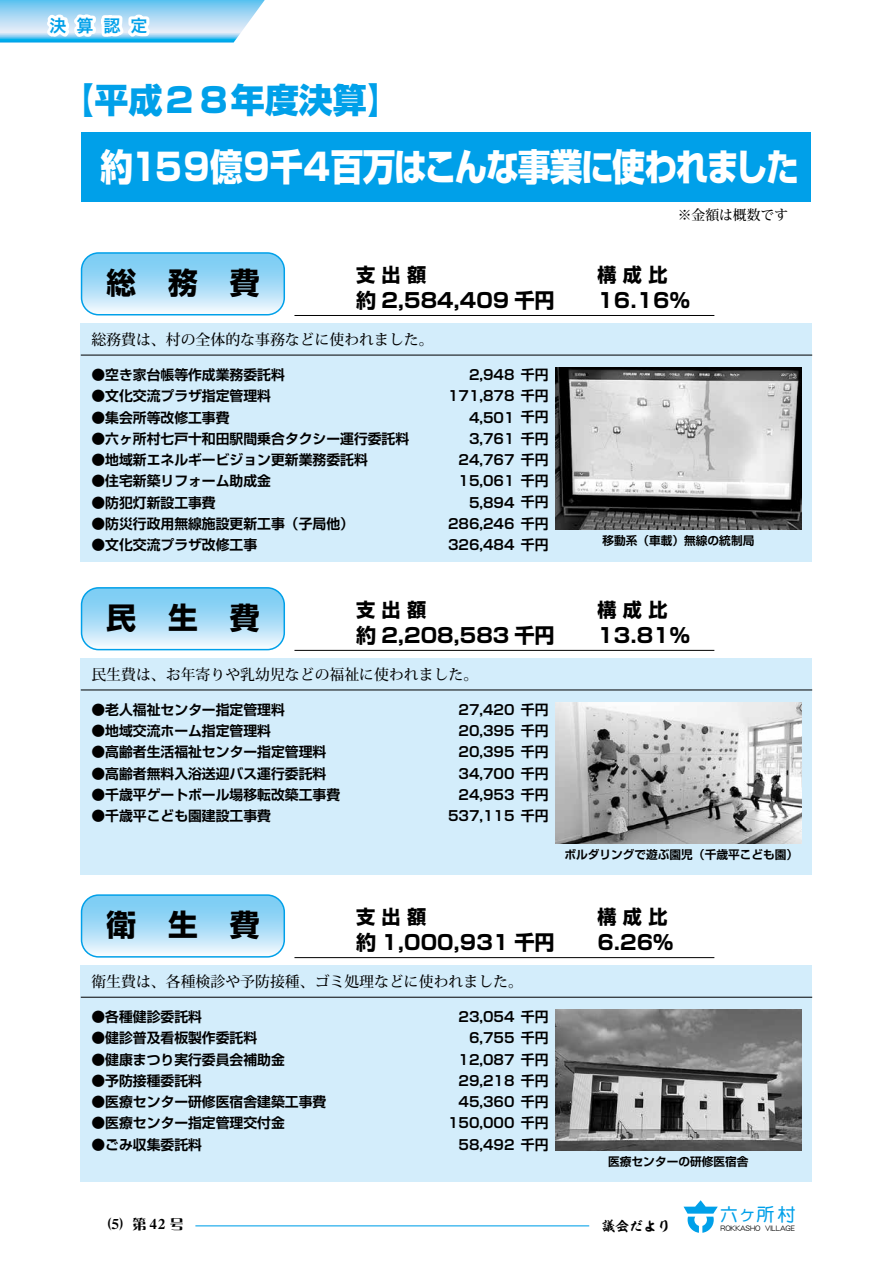
<style>
.page{position:relative;width:893px;height:1263px;background:#fff}
.page>*{position:absolute;margin:0;border:0;box-sizing:border-box;transform-origin:0 0}
.t1{font:800 37.2px "Shin Go Pro";letter-spacing:-.065em;color:#fff;scale:.88 1}
.t2{font:800 34.05px "Shin Go Pro";color:#00a0e9}
.t3{font:700 29.7px "Shin Go Pro";color:#000}
.t4{font:700 20.25px "Shin Go Pro";color:#000}
.t5{font:700 19.2px "Shin Go Pro";letter-spacing:.335em;color:#000}
.t6{font:18.3px "DF Maru Gothic Bd WING RKSJ H";color:#00a0e9}
.t7{font:16.95px "Hira Kaku Std W6";color:#00a0e9}
.t8{font:500 14.85px "Koz Min Pr 6 N";color:#000}
.t9{font:700 13.8px/21.3px "Shin Go Pro De";color:#000;text-align:right}
.t10{font:500 13.8px "Koz Min Pr 6 N";color:#000}
.t11{font:13.8px "DF Lei Ga So W9 WIN RKSJ H";color:#000}
.t12{font:13.8px "DRAGONHIGH";color:#000}
.t13{font:700 11.7px "Shin Go Pro De";color:#000}
.t14{font:7.35px "DF Maru Gothic Md WING RKSJ H";color:#000}
.s1{font-size:16.65px}
</style>
<div class="page">
<hr style="left:195px;top:1225px;width:394px;height:1px;background:#00a0e9">
<svg style="left:683px;top:1200px;width:35px;height:33px"></svg>
<div style="left:82px;top:132px;width:729px;height:69px;background:#00a0e9"></div>
<svg style="left:0;top:0;width:265px;height:43px"></svg>
<div style="left:81px;top:323px;width:731px;height:238px;background:#d3edfb"></div>
<svg style="left:82px;top:255px;width:202px;height:60px;background:#a9ddf7"></svg>
<div style="left:81px;top:252px;width:204px;height:63px;border:2px solid #00a0e9;border-radius:17px"></div>
<hr style="left:294px;top:315px;width:420px;height:1px;background:#000">
<hr style="left:81px;top:355px;width:731px;height:1px;background:#000">
<img style="left:555px;top:368px;width:247px;height:161px">
<div style="left:81px;top:658px;width:731px;height:217px;background:#d3edfb"></div>
<svg style="left:82px;top:590px;width:202px;height:60px;background:#aaddf7"></svg>
<div style="left:81px;top:587px;width:204px;height:63px;border:2px solid #00a0e9;border-radius:17px"></div>
<hr style="left:294px;top:650px;width:420px;height:1px;background:#000">
<hr style="left:81px;top:690px;width:731px;height:1px;background:#000">
<img style="left:555px;top:703px;width:247px;height:140px">
<div style="left:81px;top:965px;width:731px;height:217px;background:#d3edfb"></div>
<svg style="left:82px;top:897px;width:202px;height:60px;background:#a9ddf7"></svg>
<div style="left:81px;top:894px;width:204px;height:63px;border:2px solid #00a0e9;border-radius:17px"></div>
<hr style="left:294px;top:957px;width:420px;height:1px;background:#000">
<hr style="left:81px;top:997px;width:731px;height:1px;background:#000">
<img style="left:555px;top:1010px;width:247px;height:140px">
<p class="t7" style="left:50px;top:13px;width:99px">決算認定</p>
<h2 class="t2" style="left:61px;top:73px;width:342px">【平成２８年度決算【</h2>
<h1 class="t1" style="left:101px;top:137px;width:795px">約１５９億９千４百万はこんな事業に使われました</h1>
<h3 class="t3" style="left:106px;top:259px;width:155px">総務費</h3>
<h3 class="t5" style="left:356px;top:260px;width:72px">支出額</h3>
<h3 class="t4" style="left:356px;top:284px;width:200px">約 2,584,409 千円</h3>
<p class="t8" style="left:91px;top:331px;width:344px">総務費は、村の全体的な事務などに使われました。</p>
<p class="t9" style="left:91px;top:362px;width:195px">●空き家台帳等作成業務委託料</p>
<p class="t9" style="left:91px;top:384px;width:181px">●文化交流プラザ指定管理料</p>
<p class="t9" style="left:91px;top:405px;width:140px">●集会所等改修工事費</p>
<p class="t9" style="left:91px;top:426px;width:319px">●六ヶ所村七戸十和田駅間乗合タクシー運行委託料</p>
<p class="t9" style="left:91px;top:447px;width:278px">●地域新エネルギービジョン更新業務委託料</p>
<p class="t9" style="left:91px;top:469px;width:181px">●住宅新築リフォーム助成金</p>
<p class="t9" style="left:91px;top:490px;width:126px">●防犯灯新設工事費</p>
<p class="t9" style="left:91px;top:511px;width:264px">●防災行政用無線施設更新工事（子局他(</p>
<p class="t9" style="left:91px;top:532px;width:167px">●文化交流プラザ改修工事</p>
<p class="t9" style="left:448px;top:362px;width:68px">2,948<br>171,878<br>4,501<br>3,761<br>24,767<br>15,061<br>5,894<br>286,246<br>326,484</p>
<p class="t9" style="left:521px;top:362px;width:29px;text-align:justify">千円千円千円千円千円千円千円千円千円</p>
<p class="t10" style="left:678px;top:207px;width:112px">※金額は概数です</p>
<h3 class="t5" style="left:597px;top:260px;width:72px">構成比</h3>
<h3 class="t4" style="left:597px;top:284px;width:94px">16.16％</h3>
<p class="t13" style="left:602px;top:531px;width:154px">移動系（車載）無線の統制局</p>
<h3 class="t3" style="left:106px;top:594px;width:155px">民　生　費</h3>
<h3 class="t5" style="left:356px;top:594px;width:72px">支出額</h3>
<h3 class="t4" style="left:356px;top:619px;width:200px">約 2,208,583 千円</h3>
<p class="t8" style="left:91px;top:666px;width:388px">民生費は、お年寄りや乳幼児などの福祉に使われました。</p>
<p class="t9" style="left:91px;top:697px;width:195px">●老人福祉センター指定管理料</p>
<p class="t9" style="left:91px;top:719px;width:181px">●地域交流ホーム指定管理料</p>
<p class="t9" style="left:91px;top:740px;width:236px">●高齢者生活福祉センター指定管理料</p>
<p class="t9" style="left:91px;top:761px;width:236px">●高齢者無料入浴送迎バス運行委託料</p>
<p class="t9" style="left:91px;top:782px;width:250px">●千歳平ゲートボール場移転改築工事費</p>
<p class="t9" style="left:91px;top:804px;width:181px">●千歳平こども園建設工事費</p>
<p class="t9" style="left:448px;top:697px;width:68px">27,420<br>20,395<br>20,395<br>34,700<br>24,953<br>537,115</p>
<p class="t9" style="left:521px;top:697px;width:29px;text-align:justify">千円千円千円千円千円千円</p>
<h3 class="t5" style="left:597px;top:594px;width:72px">構成比</h3>
<h3 class="t4" style="left:597px;top:619px;width:94px">13.81％</h3>
<p class="t13" style="left:564px;top:845px;width:235px">ボルダリングで遊ぶ園児（千歳平こども園(</p>
<h3 class="t3" style="left:106px;top:901px;width:155px">衛　生　費</h3>
<h3 class="t5" style="left:356px;top:902px;width:72px">支出額</h3>
<h3 class="t4" style="left:356px;top:926px;width:200px">約 1,000,931 千円</h3>
<p class="t8" style="left:91px;top:973px;width:433px">衛生費は、各種検診や予防接種、ゴミ処理などに使われました。</p>
<p class="t9" style="left:91px;top:1004px;width:112px">●各種健診委託料</p>
<p class="t9" style="left:91px;top:1026px;width:167px">●健診普及看板製作委託料</p>
<p class="t9" style="left:91px;top:1047px;width:195px">●健康まつり実行委員会補助金</p>
<p class="t9" style="left:91px;top:1068px;width:112px">●予防接種委託料</p>
<p class="t9" style="left:91px;top:1089px;width:236px">●医療センター研修医宿舎建築工事費</p>
<p class="t9" style="left:91px;top:1111px;width:195px">●医療センター指定管理交付金</p>
<p class="t9" style="left:91px;top:1132px;width:112px">●ごみ収集委託料</p>
<p class="t9" style="left:448px;top:1004px;width:68px">23,054<br>6,755<br>12,087<br>29,218<br>45,360<br>150,000<br>58,492</p>
<p class="t9" style="left:521px;top:1004px;width:29px;text-align:justify">千円千円千円千円千円千円千円</p>
<h3 class="t5" style="left:597px;top:902px;width:72px">構成比</h3>
<h3 class="t4" style="left:597px;top:926px;width:77px">6.26％</h3>
<p class="t13" style="left:608px;top:1152px;width:142px">医療センターの研修医宿舎</p>
<h3 class="t6" style="left:720px;top:1205px;width:78px">六<span class="s1">ヶ</span>所村</h3>
<p class="t11" style="left:98px;top:1217px;width:87px">（）5 第 24 号</p>
<p class="t14" style="left:765px;top:1225px;width:31px">VILLAGE</p>
<p class="t12" style="left:602px;top:1218px;width:71px">議会だより</p>
<p class="t14" style="left:720px;top:1225px;width:41px">ROKKASHO</p>
</div>
